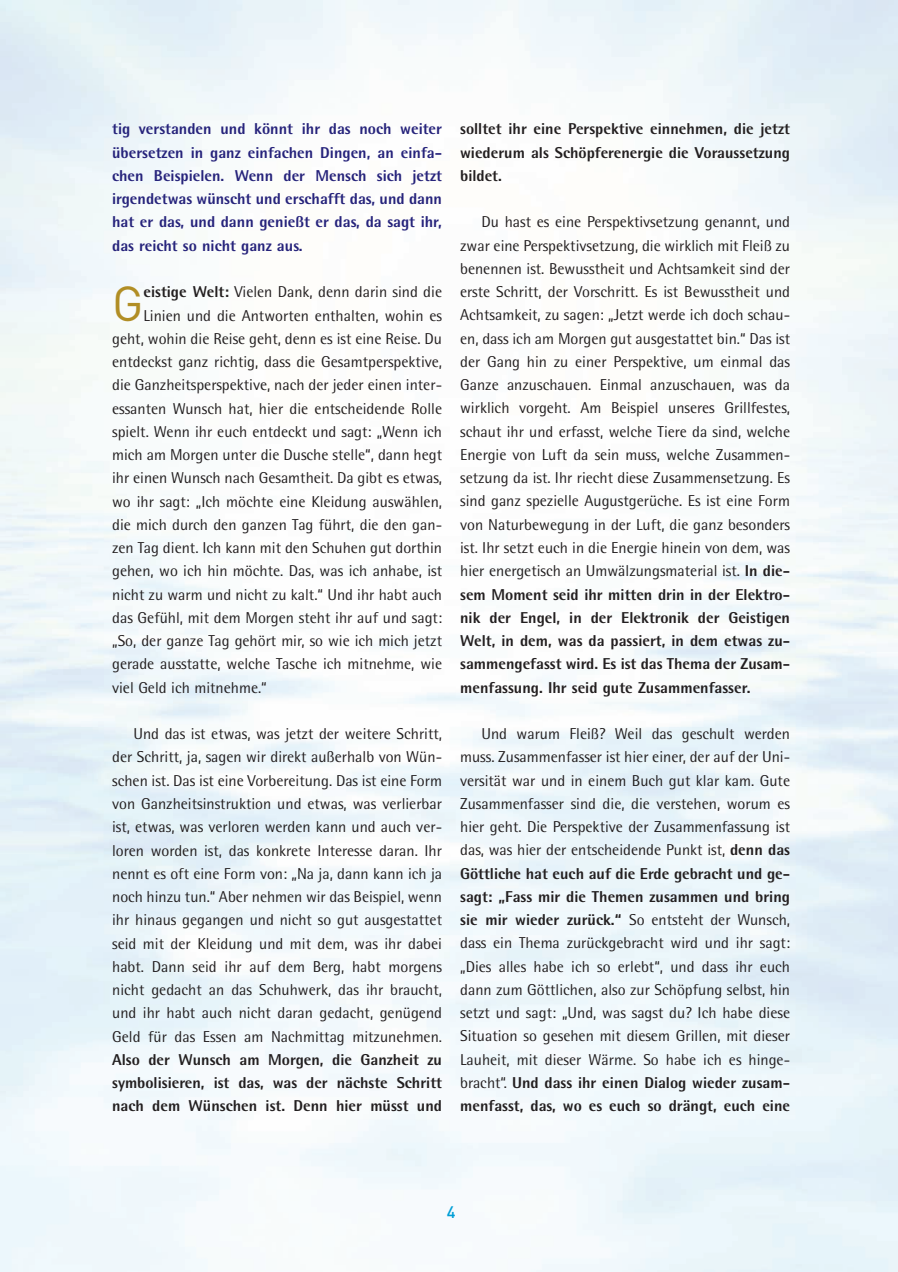
<style>
.page{position:relative;width:898px;height:1272px;background:#fff}
.page>*{position:absolute;margin:0;border:0;box-sizing:border-box;transform-origin:0 0}
.t1{font:48.45px "DIN";color:#b18e25}
.t2{font:500 16.5px "DIN";color:#009ed6}
.t3{font:15.75px/23.2px "Rotis Semi Sans";color:#231f20;text-align:justify}
.t4{font:800 15.75px/23.2px "Rotis Semi Sans";color:#26237b;text-align:justify}
.t5{font:800 15.75px/23.2px "Rotis Semi Sans";color:#231f20;text-align:justify}
.s1{font-weight:800}
</style>
<div class="page">
<p class="t4" style="left:112px;top:119px;width:331px">tig verstanden und könnt ihr das noch weiter übersetzen in ganz einfachen Dingen, an einfa&shy;chen Beispielen. Wenn der Mensch sich jetzt irgendetwas wünscht und erschafft das, und dann hat er das, und dann genießt er das, da sagt ihr, das reicht so nicht ganz aus.</p>
<h1 class="t1" style="left:112px;top:286px;width:33px">G</h1>
<p class="t3" style="left:143px;top:282px;width:300px"><span class="s1">eistige Welt:</span> Vielen Dank, denn darin sind die</p>
<p class="t3" style="left:143px;top:305px;width:300px">Linien und die Antworten enthalten, wohin es</p>
<p class="t3" style="left:112px;top:328px;width:331px">geht, wohin die Reise geht, denn es ist eine Reise. Du</p>
<p class="t3" style="left:112px;top:352px;width:331px">entdeckst ganz richtig, dass die Gesamtperspektive,</p>
<p class="t3" style="left:112px;top:375px;width:331px">die Ganzheitsperspektive, nach der jeder einen inter-</p>
<p class="t3" style="left:112px;top:398px;width:331px">essanten Wunsch hat, hier die entscheidende Rolle</p>
<p class="t3" style="left:112px;top:421px;width:331px">spielt. Wenn ihr euch entdeckt und sagt: „Wenn ich</p>
<p class="t3" style="left:112px;top:444px;width:331px">mich am Morgen unter die Dusche stelle“, dann hegt</p>
<p class="t3" style="left:112px;top:468px;width:331px">ihr einen Wunsch nach Gesamtheit. Da gibt es etwas,</p>
<p class="t3" style="left:112px;top:491px;width:331px">wo ihr sagt: „Ich möchte eine Kleidung auswählen,</p>
<p class="t3" style="left:112px;top:514px;width:331px">die mich durch den ganzen Tag führt, die den gan-</p>
<p class="t3" style="left:112px;top:537px;width:331px">zen Tag dient. Ich kann mit den Schuhen gut dorthin</p>
<p class="t3" style="left:112px;top:561px;width:331px">gehen, wo ich hin möchte. Das, was ich anhabe, ist</p>
<p class="t3" style="left:112px;top:584px;width:331px">nicht zu warm und nicht zu kalt.“ Und ihr habt auch</p>
<p class="t3" style="left:112px;top:607px;width:331px">das Gefühl, mit dem Morgen steht ihr auf und sagt:</p>
<p class="t3" style="left:112px;top:630px;width:331px">„So, der ganze Tag gehört mir, so wie ich mich jetzt</p>
<p class="t3" style="left:112px;top:654px;width:331px">gerade ausstatte, welche Tasche ich mitnehme, wie</p>
<p class="t3" style="left:112px;top:677px;width:156px">viel Geld ich mitnehme.“</p>
<p class="t3" style="left:112px;top:723px;width:331px;text-indent:21px">Und das ist etwas, was jetzt der weitere Schritt, der Schritt, ja, sagen wir direkt außerhalb von Wün&shy;schen ist. Das ist eine Vorbereitung. Das ist eine Form von Ganzheitsinstruktion und etwas, was verlierbar ist, etwas, was verloren werden kann und auch ver&shy;loren worden ist, das konkrete Interesse daran. Ihr nennt es oft eine Form von: „Na ja, dann kann ich ja noch hinzu tun.“ Aber nehmen wir das Beispiel, wenn ihr hinaus gegangen und nicht so gut ausgestattet seid mit der Kleidung und mit dem, was ihr dabei habt. Dann seid ihr auf dem Berg, habt morgens nicht gedacht an das Schuhwerk, das ihr braucht, und ihr habt auch nicht daran gedacht, genügend Geld für das Essen am Nachmittag mitzunehmen.</p>
<p class="t5" style="left:112px;top:1049px;width:331px">Also der Wunsch am Morgen, die Ganzheit zu symbolisieren, ist das, was der nächste Schritt nach dem Wünschen ist. Denn hier müsst und</p>
<p class="t5" style="left:460px;top:119px;width:331px">solltet ihr eine Perspektive einnehmen, die jetzt wiederum als Schöpferenergie die Voraussetzung bildet.</p>
<p class="t3" style="left:460px;top:212px;width:331px;text-indent:21px">Du hast es eine Perspektivsetzung genannt, und zwar eine Perspektivsetzung, die wirklich mit Fleiß zu benennen ist. Bewusstheit und Achtsamkeit sind der erste Schritt, der Vorschritt. Es ist Bewusstheit und Achtsamkeit, zu sagen: „Jetzt werde ich doch schau&shy;en, dass ich am Morgen gut ausgestattet bin.“ Das ist der Gang hin zu einer Perspektive, um einmal das Ganze anzuschauen. Einmal anzuschauen, was da wirklich vorgeht. Am Beispiel unseres Grillfestes, schaut ihr und erfasst, welche Tiere da sind, welche Energie von Luft da sein muss, welche Zusammen&shy;setzung da ist. Ihr riecht diese Zusammensetzung. Es sind ganz spezielle Augustgerüche. Es ist eine Form von Naturbewegung in der Luft, die ganz besonders ist. Ihr setzt euch in die Energie hinein von dem, was hier energetisch an Umwälzungsmaterial ist. <span class="s1">In die&shy;sem Moment seid ihr mitten drin in der Elektro&shy;nik der Engel, in der Elektronik der Geistigen Welt, in dem, was da passiert, in dem etwas zu&shy;sammengefasst wird. Es ist das Thema der Zusam&shy;menfassung. Ihr seid gute Zusammenfasser.</span></p>
<p class="t3" style="left:460px;top:723px;width:331px;text-indent:21px">Und warum Fleiß? Weil das geschult werden muss. Zusammenfasser ist hier einer, der auf der Uni&shy;versität war und in einem Buch gut klar kam. Gute Zusammenfasser sind die, die verstehen, worum es hier geht. Die Perspektive der Zusammenfassung ist das, was hier der entscheidende Punkt ist, <span class="s1">denn das Göttliche hat euch auf die Erde gebracht und ge&shy;sagt: „Fass mir die Themen zusammen und bring sie mir wieder zurück.“</span> So entsteht der Wunsch, dass ein Thema zurückgebracht wird und ihr sagt: „Dies alles habe ich so erlebt“, und dass ihr euch dann zum Göttlichen, also zur Schöpfung selbst, hin setzt und sagt: „Und, was sagst du? Ich habe diese Situation so gesehen mit diesem Grillen, mit dieser Lauheit, mit dieser Wärme. So habe ich es hinge&shy;bracht“. <span class="s1">Und dass ihr einen Dialog wieder zusam&shy;menfasst, das, wo es euch so drängt, euch eine</span></p>
<p class="t2" style="left:446px;top:1206px;width:10px">4</p>
</div>
